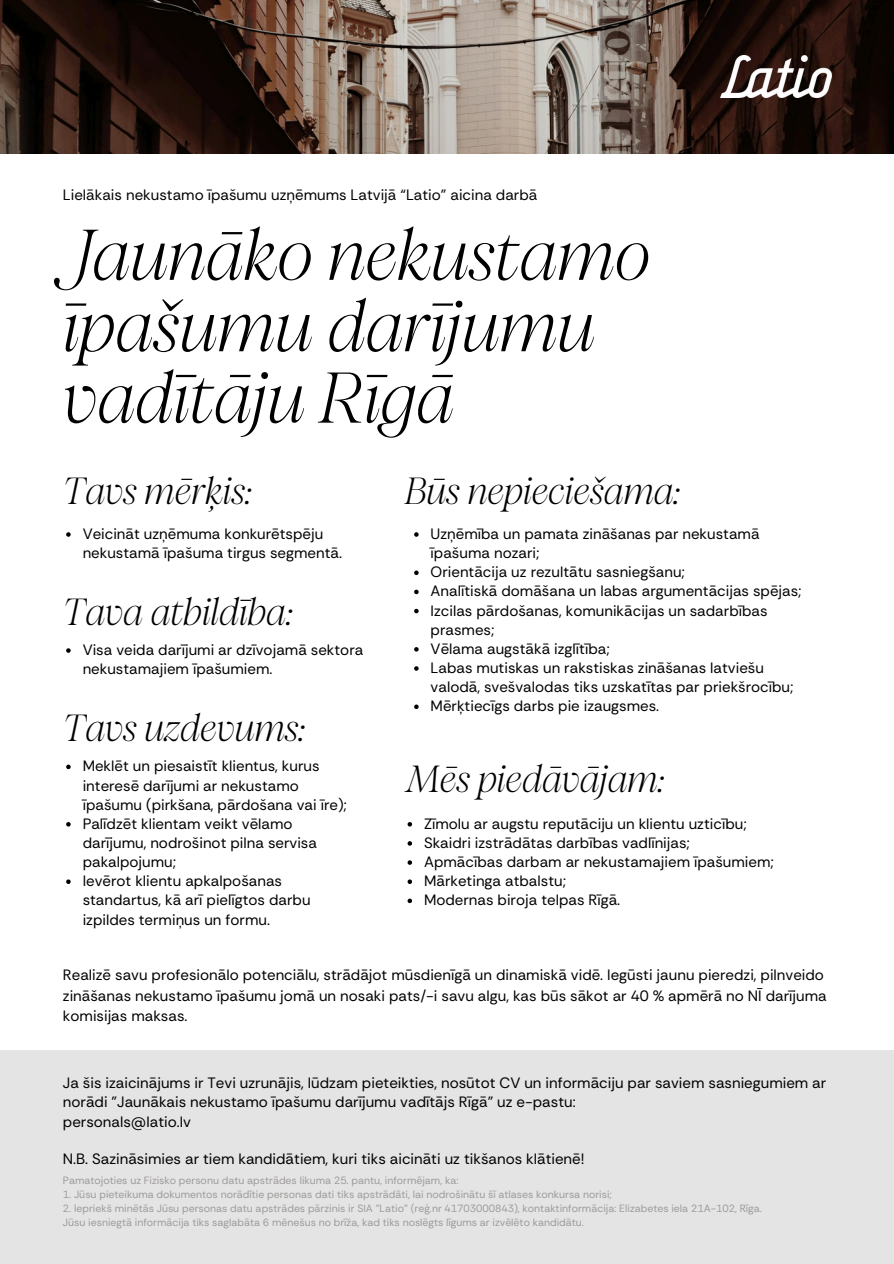
<style>
.page{position:relative;width:894px;height:1264px;background:#fff}
.page>*{position:absolute;margin:0;border:0;box-sizing:border-box;transform-origin:0 0}
.t1{font:italic 200 71.55px/71.4px "PP Pangaia";color:#000}
.t2{font:italic 200 37.5px "PP Pangaia";color:#000}
.t3{font:15px/19.2px "Rethink Sans";color:#000}
.t4{font:10.5px "Rethink Sans";color:#9e9b99}
</style>
<div class="page">
<img style="left:0;top:0;width:893px;height:153px">
<div style="left:0;top:1050px;width:893px;height:213px;background:#e4e4e4"></div>
<img style="left:719px;top:56px;width:112px;height:41px">
<svg style="left:66px;top:532px;width:5px;height:4px"></svg>
<svg style="left:414px;top:532px;width:4px;height:4px"></svg>
<svg style="left:414px;top:570px;width:4px;height:5px"></svg>
<svg style="left:414px;top:589px;width:4px;height:5px"></svg>
<svg style="left:414px;top:609px;width:4px;height:4px"></svg>
<svg style="left:414px;top:647px;width:4px;height:4px"></svg>
<svg style="left:414px;top:666px;width:4px;height:4px"></svg>
<svg style="left:414px;top:704px;width:4px;height:5px"></svg>
<svg style="left:407px;top:822px;width:5px;height:4px"></svg>
<svg style="left:407px;top:841px;width:5px;height:4px"></svg>
<svg style="left:407px;top:860px;width:5px;height:4px"></svg>
<svg style="left:407px;top:879px;width:5px;height:5px"></svg>
<svg style="left:407px;top:898px;width:5px;height:5px"></svg>
<svg style="left:66px;top:648px;width:5px;height:4px"></svg>
<svg style="left:66px;top:764px;width:5px;height:5px"></svg>
<svg style="left:66px;top:822px;width:5px;height:4px"></svg>
<svg style="left:66px;top:879px;width:5px;height:5px"></svg>
<h2 class="t3" style="left:63px;top:185px;width:476px">Lielākais nekustamo īpašumu uzņēmums Latvijā “Latio” aicina darbā</h2>
<p class="t1" style="left:63px;top:224px;width:589px">Jaunāko nekustamo īpašumu darījumu vadītāju Rīgā</p>
<p class="t2" style="left:63px;top:476px;width:191px">Tavs mērķis:</p>
<h3 class="t2" style="left:405px;top:476px;width:277px">Būs nepieciešama:</h3>
<p class="t3" style="left:83px;top:524px;width:261px">Veicināt uzņēmuma konkurētspēju nekustamā īpašuma tirgus segmentā.</p>
<h2 class="t3" style="left:430px;top:524px;width:330px">Uzņēmība un pamata zināšanas par nekustamā īpašuma nozari;</h2>
<p class="t3" style="left:430px;top:562px;width:256px">Orientācija uz rezultātu sasniegšanu;</p>
<p class="t3" style="left:430px;top:581px;width:372px">Analītiskā domāšana un labas argumentācijas spējas;</p>
<p class="t3" style="left:430px;top:601px;width:338px">Izcilas pārdošanas, komunikācijas un sadarbības prasmes;</p>
<h2 class="t3" style="left:430px;top:639px;width:180px">Vēlama augstākā izglītība;</h2>
<p class="t3" style="left:430px;top:658px;width:364px">Labas mutiskas un rakstiskas zināšanas latviešu valodā, svešvalodas tiks uzskatītas par priekšrocību;</p>
<p class="t3" style="left:430px;top:696px;width:230px">Mērķtiecīgs darbs pie izaugsmes.</p>
<h2 class="t2" style="left:63px;top:597px;width:231px">Tava atbildība:</h2>
<h2 class="t3" style="left:83px;top:640px;width:282px">Visa veida darījumi ar dzīvojamā sektora nekustamajiem īpašumiem.</h2>
<p class="t2" style="left:63px;top:713px;width:244px">Tavs uzdevums:</p>
<p class="t3" style="left:83px;top:756px;width:266px">Meklēt un piesaistīt klientus, kurus interesē darījumi ar nekustamo īpašumu (pirkšana, pārdošana vai īre);</p>
<p class="t3" style="left:83px;top:814px;width:236px">Palīdzēt klientam veikt vēlamo darījumu, nodrošinot pilna servisa pakalpojumu;</p>
<p class="t3" style="left:83px;top:871px;width:229px">Ievērot klientu apkalpošanas standartus, kā arī pielīgtos darbu izpildes termiņus un formu.</p>
<h1 class="t2" style="left:406px;top:764px;width:259px">Mēs piedāvājam:</h1>
<p class="t3" style="left:424px;top:814px;width:324px">Zīmolu ar augstu reputāciju un klientu uzticību;</p>
<p class="t3" style="left:424px;top:833px;width:267px">Skaidri izstrādātas darbības vadlīnijas;</p>
<p class="t3" style="left:424px;top:852px;width:351px">Apmācības darbam ar nekustamajiem īpašumiem;</p>
<p class="t3" style="left:424px;top:871px;width:143px">Mārketinga atbalstu;</p>
<p class="t3" style="left:424px;top:890px;width:197px">Modernas biroja telpas Rīgā.</p>
<p class="t3" style="left:63px;top:965px;width:765px;line-height:20.2px">Realizē savu profesionālo potenciālu, strādājot mūsdienīgā un dinamiskā vidē. Iegūsti jaunu pieredzi, pilnveido zināšanas nekustamo īpašumu jomā un nosaki pats/-i savu algu, kas būs sākot ar 40 % apmērā no NĪ darījuma komisijas maksas.</p>
<p class="t3" style="left:63px;top:1073px;width:764px">Ja šis izaicinājums ir Tevi uzrunājis, lūdzam pieteikties, nosūtot CV un informāciju par saviem sasniegumiem ar norādi "Jaunākais nekustamo īpašumu darījumu vadītājs Rīgā" uz e-pastu:<br>personals@latio.lv</p>
<p class="t3" style="left:63px;top:1149px;width:523px">N.B. Sazināsimies ar tiem kandidātiem, kuri tiks aicināti uz tikšanos klātienē!</p>
<p class="t4" style="left:63px;top:1173px;width:397px">Pamatojoties uz Fizisko personu datu apstrādes likuma 25. pantu, informējam, ka:</p>
<h3 class="t4" style="left:63px;top:1187px;width:550px">1. Jūsu pieteikuma dokumentos norādītie personas dati tiks apstrādāti, lai nodrošinātu šī atlases konkursa norisi;</h3>
<h3 class="t4" style="left:63px;top:1201px;width:700px">2. Iepriekš minētās Jūsu personas datu apstrādes pārzinis ir SIA "Latio” (reģ.nr 41703000843), kontaktinformācija: Elizabetes iela 21A-102, Rīga.</h3>
<h3 class="t4" style="left:63px;top:1215px;width:522px">Jūsu iesniegtā informācija tiks saglabāta 6 mēnešus no brīža, kad tiks noslēgts līgums ar izvēlēto kandidātu.</h3>
</div>
